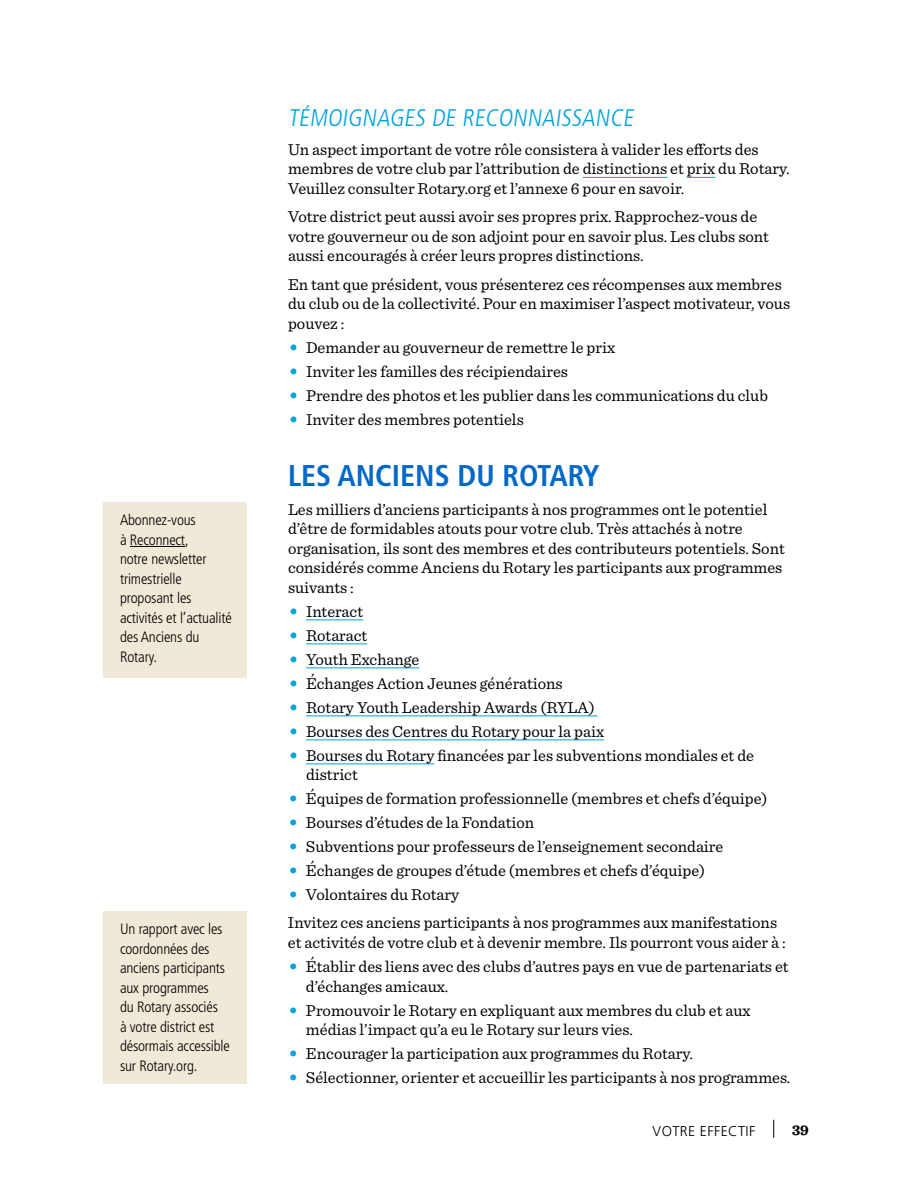
<style>
.page{position:relative;width:918px;height:1188px;background:#fff}
.page>*{position:absolute;margin:0;border:0;box-sizing:border-box;transform-origin:0 0}
.t1{font:700 condensed 30px "Frutiger LT Std";color:#0069c8}
.t2{font:300 condensed 24px "Frutiger LT Std";color:#00a2e0}
.t3{font:16.5px/19.5px "Sentinel";color:#000}
.t4{font:300 condensed 15px/19.5px "Frutiger LT Std";letter-spacing:-.01em;color:#000}
.t5{font:700 15px "Sentinel";color:#000}
.t6{font:300 14.25px "Frutiger LT Std";letter-spacing:.025em;color:#000}
.s1{font-size:24px;color:#00a2e0}
</style>
<div class="page">
<svg style="left:773px;top:1120px;width:1px;height:18px"></svg>
<hr style="left:583px;top:177px;width:84px;height:1px;background:#00a2e0">
<svg style="left:687px;top:177px;width:28px;height:1px"></svg>
<hr style="left:306px;top:620px;width:57px;height:1px;background:#00a2e0">
<hr style="left:306px;top:644px;width:61px;height:1px;background:#00a2e0">
<hr style="left:306px;top:668px;width:113px;height:1px;background:#00a2e0">
<hr style="left:306px;top:716px;width:292px;height:1px;background:#00a2e0">
<hr style="left:306px;top:740px;width:298px;height:1px;background:#00a2e0">
<hr style="left:306px;top:764px;width:128px;height:1px;background:#00a2e0">
<div style="left:104px;top:502px;width:144px;height:176px;background:#f1e9d8"></div>
<hr style="left:130px;top:546px;width:55px;height:1px;background:#000">
<div style="left:104px;top:911px;width:144px;height:173px;background:#f1e9d8"></div>
<p class="t4" style="left:120px;top:511px;width:113px">Abonnez-vous<br>à Reconnect,<br>notre newsletter trimestrielle proposant les activités et l’actualité des Anciens du<br>Rotary.</p>
<p class="t4" style="left:120px;top:919px;width:111px">Un rapport avec les coordonnées des anciens participants aux programmes<br>du Rotary associés<br>à votre district est désormais accessible sur Rotary.org.</p>
<h2 class="t2" style="left:288px;top:104px;width:351px">TÉMOIGNAGES DE RECONNAISSANCE</h2>
<p class="t3" style="left:288px;top:138px;width:503px">Un aspect important de votre rôle consistera à valider les efforts des membres de votre club par l’attribution de distinctions et prix du Rotary.<br>Veuillez consulter Rotary.org et l’annexe 6 pour en savoir.</p>
<p class="t3" style="left:288px;top:206px;width:483px">Votre district peut aussi avoir ses propres prix. Rapprochez-vous de votre gouverneur ou de son adjoint pour en savoir plus. Les clubs sont aussi encouragés à créer leurs propres distinctions.</p>
<p class="t3" style="left:288px;top:273px;width:504px">En tant que président, vous présenterez ces récompenses aux membres du club ou de la collectivité. Pour en maximiser l’aspect motivateur, vous pouvez :</p>
<p class="t3" style="left:288px;top:336px;width:329px"><span class="s1">•</span> Demander au gouverneur de remettre le prix</p>
<p class="t3" style="left:288px;top:360px;width:282px"><span class="s1">•</span> Inviter les familles des récipiendaires</p>
<p class="t3" style="left:288px;top:384px;width:482px"><span class="s1">•</span> Prendre des photos et les publier dans les communications du club</p>
<p class="t3" style="left:288px;top:408px;width:237px"><span class="s1">•</span> Inviter des membres potentiels</p>
<h1 class="t1" style="left:288px;top:458px;width:313px">LES ANCIENS DU ROTARY</h1>
<p class="t3" style="left:288px;top:498px;width:498px">Les milliers d’anciens participants à nos programmes ont le potentiel d’être de formidables atouts pour votre club. Très attachés à notre organisation, ils sont des membres et des contributeurs potentiels. Sont considérés comme Anciens du Rotary les participants aux programmes suivants :</p>
<p class="t3" style="left:288px;top:600px;width:77px"><span class="s1">•</span> Interact</p>
<p class="t3" style="left:288px;top:624px;width:81px"><span class="s1">•</span> Rotaract</p>
<p class="t3" style="left:288px;top:648px;width:133px"><span class="s1">•</span> Youth Exchange</p>
<p class="t3" style="left:288px;top:672px;width:276px"><span class="s1">•</span> Échanges Action Jeunes générations</p>
<p class="t3" style="left:288px;top:696px;width:308px"><span class="s1">•</span> Rotary Youth Leadership Awards (RYLA)</p>
<p class="t3" style="left:288px;top:720px;width:318px"><span class="s1">•</span> Bourses des Centres du Rotary pour la paix</p>
<p class="t3" style="left:306px;top:744px;width:450px;text-indent:-18px"><span class="s1">•</span> Bourses du Rotary financées par les subventions mondiales et de district</p>
<p class="t3" style="left:288px;top:788px;width:481px"><span class="s1">•</span> Équipes de formation professionnelle (membres et chefs d’équipe)</p>
<p class="t3" style="left:288px;top:812px;width:248px"><span class="s1">•</span> Bourses d’études de la Fondation</p>
<p class="t3" style="left:288px;top:836px;width:437px"><span class="s1">•</span> Subventions pour professeurs de l’enseignement secondaire</p>
<p class="t3" style="left:288px;top:860px;width:419px"><span class="s1">•</span> Échanges de groupes d’étude (membres et chefs d’équipe)</p>
<p class="t3" style="left:288px;top:879px;width:491px;line-height:28.5px"><span class="s1">•</span> Volontaires du Rotary<br>Invitez ces anciens participants à nos programmes aux manifestations</p>
<p class="t3" style="left:288px;top:932px;width:499px">et activités de votre club et à devenir membre. Ils pourront vous aider à :</p>
<p class="t3" style="left:306px;top:956px;width:484px;text-indent:-18px"><span class="s1">•</span> Établir des liens avec des clubs d’autres pays en vue de partenariats et d’échanges amicaux.</p>
<p class="t3" style="left:306px;top:999px;width:446px;text-indent:-18px"><span class="s1">•</span> Promouvoir le Rotary en expliquant aux membres du club et aux médias l’impact qu’a eu le Rotary sur leurs vies.</p>
<p class="t3" style="left:288px;top:1043px;width:407px"><span class="s1">•</span> Encourager la participation aux programmes du Rotary.</p>
<p class="t3" style="left:288px;top:1067px;width:504px"><span class="s1">•</span> Sélectionner, orienter et accueillir les participants à nos programmes.</p>
<p class="t6" style="left:653px;top:1123px;width:104px">VOTRE EFFECTIF</p>
<p class="t5" style="left:792px;top:1117px;width:18px">39</p>
</div>
